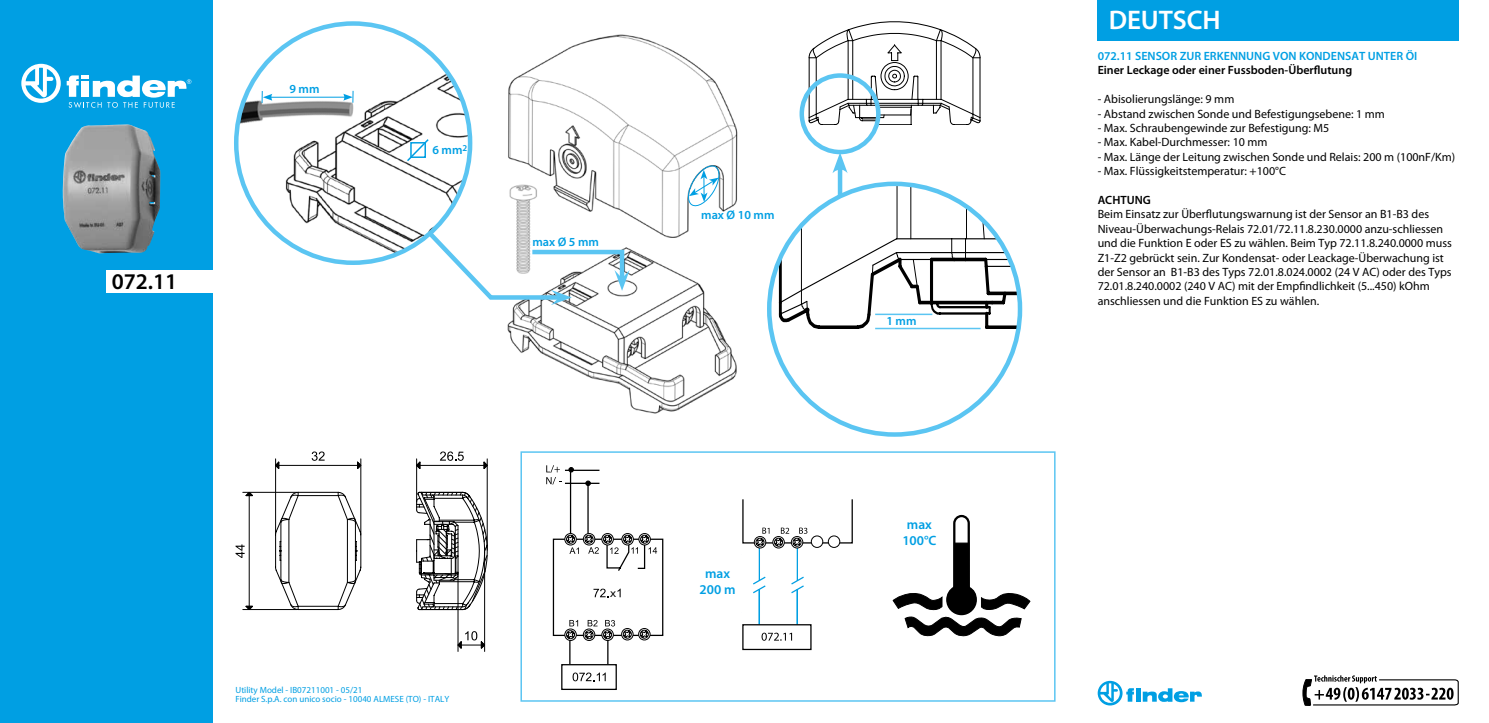
<style>
.page{position:relative;width:1489px;height:723px;background:#fff}
.page>*{position:absolute;margin:0;border:0;box-sizing:border-box;transform-origin:0 0}
.t1{font:600 27px "Myriad Pro";letter-spacing:-.005em;color:#fff}
.t2{font:600 22.5px "Myriad Pro";color:#000}
.t3{font:600 13.5px/16.2px "Myriad Pro";color:#009fe3;text-align:center}
.t4{font:600 12.3px "Myriad Pro";color:#009fe3}
.t5{font:12px/14.4px "Myriad Pro";color:#000}
.t6{font:600 12px "Myriad Pro";color:#000}
.t7{font:600 12px "Myriad Pro";color:#009fe3}
.t8{font:12px "Futura Std";color:#000}
.t9{font:9px/9px "Myriad Pro";color:#009fe3}
</style>
<div class="page">
<div style="left:520px;top:451px;width:535px;height:251px;border:2px solid #5bc5f2"></div>
<hr style="left:249px;top:495px;width:1px;height:111px;background:#000">
<hr style="left:243px;top:609px;width:54px;height:1px;background:#000">
<hr style="left:243px;top:492px;width:54px;height:1px;background:#000">
<svg style="left:235px;top:544px;width:10px;height:14px"></svg>
<svg style="left:245px;top:606px;width:8px;height:4px"></svg>
<svg style="left:245px;top:492px;width:8px;height:4px"></svg>
<svg style="left:416px;top:451px;width:71px;height:200px"></svg>
<svg style="left:274px;top:491px;width:88px;height:120px"></svg>
<hr style="left:279px;top:465px;width:78px;height:1px;background:#000">
<hr style="left:275px;top:459px;width:1px;height:75px;background:#000">
<hr style="left:360px;top:459px;width:1px;height:75px;background:#000">
<svg style="left:311px;top:451px;width:13px;height:10px"></svg>
<svg style="left:275px;top:462px;width:4px;height:7px"></svg>
<svg style="left:357px;top:462px;width:4px;height:7px"></svg>
<img style="left:507px;top:34px;width:231px;height:380px">
<div style="left:837px;top:165px;width:5px;height:45px;background:#5bc5f2"></div>
<svg style="left:832px;top:153px;width:15px;height:20px"></svg>
<svg style="left:686px;top:163px;width:34px;height:46px"></svg>
<svg style="left:778px;top:184px;width:241px;height:145px"></svg>
<hr style="left:875px;top:314px;width:57px;height:1px;background:#5bc5f2">
<hr style="left:875px;top:328px;width:105px;height:1px;background:#5bc5f2">
<svg style="left:808px;top:21px;width:172px;height:104px"></svg>
<div style="left:799px;top:73px;width:81px;height:81px;border:4px solid #5bc5f2;border-radius:50%"></div>
<img style="left:236px;top:48px;width:234px;height:215px">
<svg style="left:405px;top:138px;width:25px;height:25px"></svg>
<hr style="left:270px;top:97px;width:75px;height:1px;background:#009fe3">
<svg style="left:343px;top:91px;width:10px;height:12px"></svg>
<svg style="left:262px;top:91px;width:10px;height:12px"></svg>
<svg style="left:892px;top:515px;width:138px;height:121px"></svg>
<svg style="left:423px;top:227px;width:206px;height:78px"></svg>
<div style="left:561px;top:664px;width:56px;height:26px;border:1px solid #000"></div>
<svg style="left:572px;top:672px;width:33px;height:9px"></svg>
<svg style="left:546px;top:465px;width:117px;height:200px"></svg>
<hr style="left:758px;top:547px;width:2px;height:34px;background:#009fe3">
<hr style="left:796px;top:547px;width:2px;height:34px;background:#009fe3">
<hr style="left:758px;top:589px;width:2px;height:35px;background:#009fe3">
<hr style="left:796px;top:589px;width:2px;height:35px;background:#009fe3">
<div style="left:742px;top:624px;width:69px;height:26px;border:1px solid #000"></div>
<div style="left:753px;top:536px;width:13px;height:12px;border:1px solid #000;border-radius:50%"></div>
<div style="left:772px;top:536px;width:12px;height:12px;border:1px solid #000;border-radius:50%"></div>
<div style="left:790px;top:536px;width:13px;height:12px;border:1px solid #000;border-radius:50%"></div>
<svg style="left:755px;top:528px;width:52px;height:19px"></svg>
<svg style="left:761px;top:633px;width:31px;height:8px"></svg>
<div style="left:810px;top:535px;width:13px;height:13px;border:1px solid #000;border-radius:50%"></div>
<div style="left:827px;top:535px;width:13px;height:13px;border:1px solid #000;border-radius:50%"></div>
<svg style="left:753px;top:575px;width:51px;height:19px"></svg>
<svg style="left:1097px;top:681px;width:104px;height:24px"></svg>
<div style="left:0;top:0;width:213px;height:723px;background:#009fe3"></div>
<div style="left:106px;top:270px;width:113px;height:22px;background:#fff"></div>
<svg style="left:21px;top:64px;width:40px;height:39px"></svg>
<svg style="left:67px;top:75px;width:124px;height:33px"></svg>
<img style="left:62px;top:124px;width:98px;height:129px">
<div style="left:1097px;top:0;width:361px;height:40px;background:#009fe3"></div>
<svg style="left:1302px;top:675px;width:157px;height:31px"></svg>
<h2 class="t2" style="left:112px;top:267px;width:67px">072.11</h2>
<p class="t4" style="left:289px;top:81px;width:32px">9 mm</p>
<p class="t4" style="left:432px;top:142px;width:36px">6 mm<sup>2</sup></p>
<p class="t4" style="left:532px;top:234px;width:68px">max Ø 5 mm</p>
<p class="t4" style="left:701px;top:207px;width:75px">max Ø 10 mm</p>
<p class="t9" style="left:235px;top:685px;width:215px">Utility Model - IB07211001 - 05/21<br>Finder S.p.A. con unico socio - 10040 ALMESE (TO) - ITALY</p>
<p class="t8" style="left:610px;top:585px;width:7px">x</p>
<p class="t3" style="left:699px;top:565px;width:37px">max<br>200 m</p>
<p class="t4" style="left:886px;top:313px;width:32px">1 mm</p>
<p class="t3" style="left:902px;top:516px;width:36px">max<br>100°C</p>
<h1 class="t1" style="left:1108px;top:3px;width:113px">DEUTSCH</h1>
<p class="t7" style="left:1097px;top:48px;width:321px">072.11 SENSOR ZUR ERKENNUNG VON KONDENSAT UNTER ÖI</p>
<p class="t6" style="left:1097px;top:63px;width:256px">Einer Leckage oder einer Fussboden-Überflutung</p>
<p class="t5" style="left:1097px;top:92px;width:138px">- Abisolierungslänge: 9 mm</p>
<p class="t5" style="left:1097px;top:106px;width:289px">- Abstand zwischen Sonde und Befestigungsebene: 1 mm</p>
<p class="t5" style="left:1097px;top:121px;width:233px">- Max. Schraubengewinde zur Befestigung: M5</p>
<p class="t5" style="left:1097px;top:135px;width:171px">- Max. Kabel-Durchmesser: 10 mm</p>
<p class="t5" style="left:1097px;top:149px;width:359px">- Max. Länge der Leitung zwischen Sonde und Relais: 200 m (100nF/Km)</p>
<p class="t5" style="left:1097px;top:164px;width:190px">- Max. Flüssigkeitstemperatur: +100°C</p>
<p class="t6" style="left:1097px;top:192px;width:55px">ACHTUNG</p>
<p class="t5" style="left:1097px;top:207px;width:356px">Beim Einsatz zur Überflutungswarnung ist der Sensor an B1-B3 des Niveau-Überwachungs-Relais 72.01/72.11.8.230.0000 anzu-schliessen und die Funktion E oder ES zu wählen. Beim Typ 72.11.8.240.0000 muss Z1-Z2 gebrückt sein. Zur Kondensat- oder Leackage-Überwachung ist der Sensor an B1-B3 des Typs 72.01.8.024.0002 (24 V AC) oder des Typs 72.01.8.240.0002 (240 V AC) mit der Empfindlichkeit (5...450) kOhm anschliessen und die Funktion ES zu wählen.</p>
</div>
